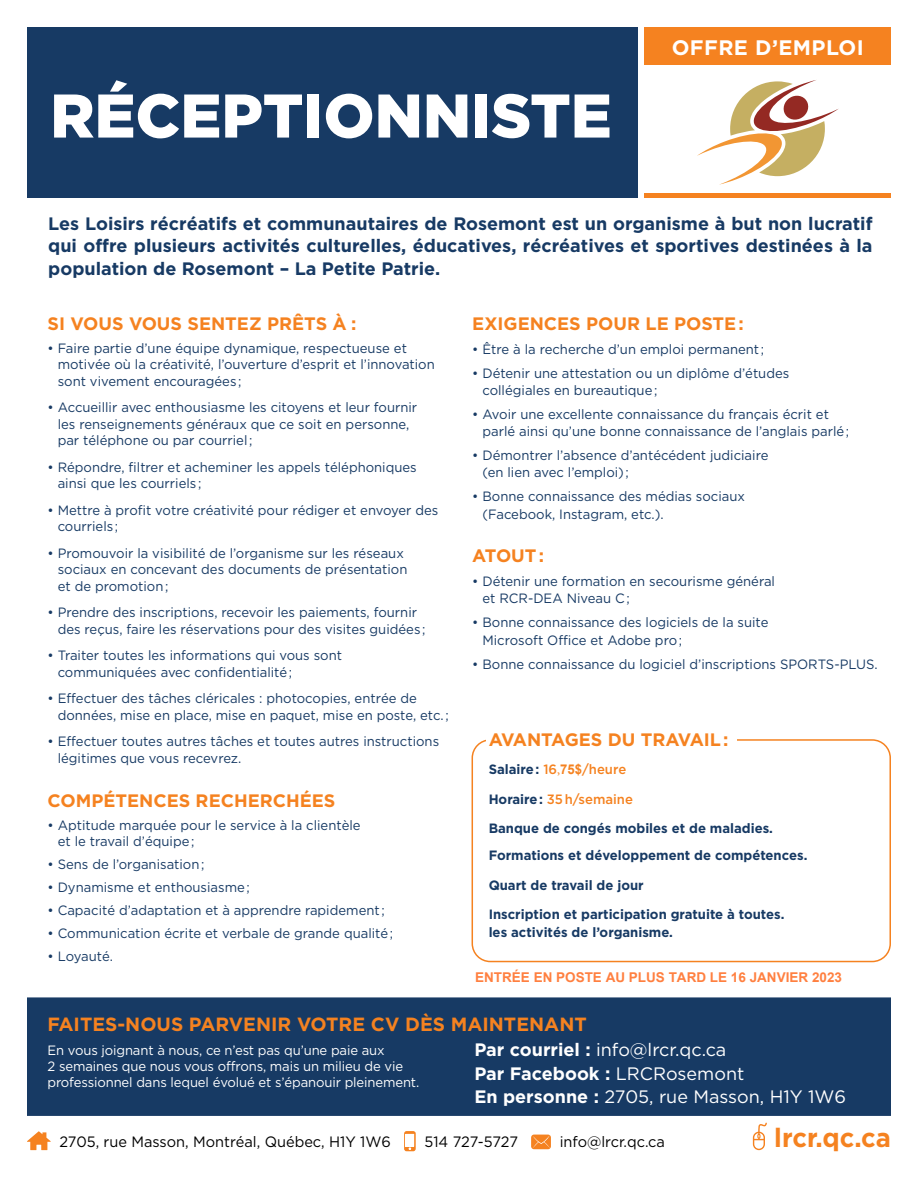
<style>
.page{position:relative;width:918px;height:1188px;background:#fff}
.page>*{position:absolute;margin:0;border:0;box-sizing:border-box;transform-origin:0 0}
.t1{font:900 61.5px "Gotham HTF";color:#fff}
.t2{font:700 26.4px "Gotham HTF";color:#f58220}
.t3{font:700 21px "Gotham HTF";letter-spacing:.02em;color:#fff}
.t4{font:700 19.05px "Gotham HTF";color:#f58220}
.t5{font:700 18px/22.5px "Gotham HTF";color:#173a64;text-align:justify}
.t6{font:700 18px "Gotham HTF";color:#f58220}
.t7{font:18px/23.9px "Gotham HTF";color:#fff}
.t8{font:15px "Gotham HTF";color:#000}
.t9{font:13.5px/16.5px "Gotham HTF";color:#173a64}
.t10{font:700 13.5px/28.8px "Gotham HTF";color:#173a64}
.t11{font:13.5px/16.2px "Gotham HTF";letter-spacing:-.01em;color:#fff}
.t12{font:700 13.5px "Arial";color:#ff8040}
.s1{font-weight:500;color:#f58220}
.s2{font-family:"Minion Pro";font-weight:400;color:#f58220}
.s3{font-family:"Arial";color:#f58220}
.s4{font-weight:700}
</style>
<div class="page">
<div style="left:27px;top:27px;width:610px;height:171px;background:#173a64"></div>
<div style="left:645px;top:27px;width:246px;height:38px;background:#f58220"></div>
<div style="left:645px;top:193px;width:246px;height:5px;background:#f58220"></div>
<svg style="left:27px;top:1131px;width:24px;height:19px"></svg>
<svg style="left:404px;top:1131px;width:12px;height:20px"></svg>
<div style="left:531px;top:1135px;width:20px;height:14px;background:#f58220;border-radius:3px"></div>
<svg style="left:533px;top:1135px;width:17px;height:13px"></svg>
<div style="left:27px;top:997px;width:864px;height:119px;background:#173a64"></div>
<svg style="left:753px;top:1123px;width:14px;height:27px"></svg>
<div style="left:472px;top:739px;width:419px;height:223px;border:2px solid #f58220;border-radius:18px"></div>
<div style="left:486px;top:731px;width:251px;height:16px;background:#fff"></div>
<svg style="left:697px;top:80px;width:142px;height:105px"></svg>
<h1 class="t1" style="left:50px;top:80px;width:563px">RÉCEPTIONNISTE</h1>
<h3 class="t3" style="left:672px;top:35px;width:194px">OFFRE D’EMPLOI</h3>
<h3 class="t5" style="left:48px;top:212px;width:826px">Les Loisirs récréatifs et communautaires de Rosemont est un organisme à but non lucratif qui offre plusieurs activités culturelles, éducatives, récréatives et sportives destinées à la population de Rosemont – La Petite Patrie.</h3>
<h3 class="t6" style="left:48px;top:313px;width:311px">SI VOUS VOUS SENTEZ PRÊTS À :</h3>
<p class="t9" style="left:58px;top:340px;width:379px;text-indent:-10px">• Faire partie d’une équipe dynamique, respectueuse et motivée où la créativité, l’ouverture d’esprit et l’innovation sont vivement encouragées ;</p>
<p class="t9" style="left:58px;top:399px;width:361px;text-indent:-10px">• Accueillir avec enthousiasme les citoyens et leur fournir les renseignements généraux que ce soit en personne, par téléphone ou par courriel;</p>
<p class="t9" style="left:58px;top:459px;width:361px;text-indent:-10px">• Répondre, filtrer et acheminer les appels téléphoniques ainsi que les courriels ;</p>
<p class="t9" style="left:58px;top:502px;width:382px;text-indent:-10px">• Mettre à profit votre créativité pour rédiger et envoyer des courriels ;</p>
<p class="t9" style="left:58px;top:545px;width:351px;text-indent:-10px">• Promouvoir la visibilité de l’organisme sur les réseaux sociaux en concevant des documents de présentation et de promotion;</p>
<p class="t9" style="left:58px;top:604px;width:369px;text-indent:-10px">• Prendre des inscriptions, recevoir les paiements, fournir des reçus, faire les réservations pour des visites guidées;</p>
<p class="t9" style="left:58px;top:647px;width:286px;text-indent:-10px">• Traiter toutes les informations qui vous sont communiquées avec confidentialité;</p>
<p class="t9" style="left:58px;top:690px;width:392px;text-indent:-10px">• Effectuer des tâches cléricales : photocopies, entrée de données, mise en place, mise en paquet, mise en poste, etc.;</p>
<p class="t9" style="left:58px;top:733px;width:383px;line-height:17.2px;text-indent:-10px">• Effectuer toutes autres tâches et toutes autres instructions légitimes que vous recevrez.</p>
<h3 class="t6" style="left:48px;top:790px;width:289px">COMPÉTENCES RECHERCHÉES</h3>
<p class="t9" style="left:58px;top:817px;width:304px;text-indent:-10px">• Aptitude marquée pour le service à la clientèle et le travail d’équipe;</p>
<p class="t9" style="left:48px;top:856px;width:158px">• Sens de l’organisation;</p>
<p class="t9" style="left:48px;top:879px;width:204px">• Dynamisme et enthousiasme;</p>
<p class="t9" style="left:48px;top:902px;width:339px">• Capacité d’adaptation et à apprendre rapidement ;</p>
<p class="t9" style="left:48px;top:925px;width:347px">• Communication écrite et verbale de grande qualité;</p>
<p class="t9" style="left:48px;top:948px;width:67px">• Loyauté.</p>
<h3 class="t6" style="left:472px;top:313px;width:273px">EXIGENCES POUR LE POSTE:</h3>
<p class="t9" style="left:472px;top:340px;width:293px">• Être à la recherche d’un emploi permanent ;</p>
<p class="t9" style="left:482px;top:364px;width:308px;line-height:17.2px;text-indent:-10px">• Détenir une attestation ou un diplôme d’études collégiales en bureautique;</p>
<p class="t9" style="left:482px;top:405px;width:368px;line-height:17.2px;text-indent:-10px">• Avoir une excellente connaissance du français écrit et parlé ainsi qu’une bonne connaissance de l’anglais parlé;</p>
<p class="t9" style="left:482px;top:447px;width:287px;line-height:17.2px;text-indent:-10px">• Démontrer l’absence d’antécédent judiciaire (en lien avec l’emploi) ;</p>
<p class="t9" style="left:482px;top:488px;width:264px;line-height:17.2px;text-indent:-10px">• Bonne connaissance des médias sociaux (Facebook, Instagram, etc.).</p>
<h3 class="t6" style="left:472px;top:545px;width:73px">ATOUT:</h3>
<p class="t9" style="left:482px;top:573px;width:294px;line-height:17.2px;text-indent:-10px">• Détenir une formation en secourisme général et RCR-DEA Niveau C;</p>
<p class="t9" style="left:482px;top:614px;width:287px;line-height:17.2px;text-indent:-10px">• Bonne connaissance des logiciels de la suite<br>Microsoft Office et Adobe pro;</p>
<p class="t9" style="left:472px;top:655px;width:407px">• Bonne connaissance du logiciel d’inscriptions SPORTS-PLUS.</p>
<h3 class="t6" style="left:489px;top:729px;width:241px">AVANTAGES DU TRAVAIL:</h3>
<p class="t10" style="left:489px;top:754px;width:139px">Salaire : <span class="s1">16</span><span class="s2">,</span><span class="s3">75$</span><span class="s1">/heure</span></p>
<p class="t10" style="left:489px;top:784px;width:286px">Horaire : <span class="s1">35 h/semaine<br></span>Banque de congés mobiles et de maladies.</p>
<p class="t10" style="left:489px;top:841px;width:320px">Formations et développement de compétences.</p>
<p class="t10" style="left:489px;top:871px;width:297px">Quart de travail de jour<br>Inscription et participation gratuite à toutes.</p>
<p class="t10" style="left:489px;top:918px;width:186px">les activités de l’organisme.</p>
<p class="t12" style="left:475px;top:968px;width:368px">ENTRÉE EN POSTE AU PLUS TARD LE 16 JANVIER 2023</p>
<h3 class="t4" style="left:48px;top:1014px;width:541px">FAITES-NOUS PARVENIR VOTRE CV DÈS MAINTENANT</h3>
<p class="t11" style="left:48px;top:1042px;width:373px">En vous joignant à nous, ce n’est pas qu’une paie aux<br>2 semaines que nous vous offrons, mais un milieu de vie professionnel dans lequel évolué et s’épanouir pleinement.</p>
<h3 class="t7" style="left:474px;top:1037px;width:373px"><span class="s4">Par courriel :</span> info@lrcr.qc.ca<br><span class="s4">Par Facebook :</span> LRCRosemont<br><span class="s4">En personne :</span> 2705, rue Masson, H1Y 1W6</h3>
<p class="t8" style="left:59px;top:1134px;width:333px">2705, rue Masson, Montréal, Québec, H1Y 1W6</p>
<p class="t8" style="left:424px;top:1134px;width:95px">514 727-5727</p>
<p class="t8" style="left:560px;top:1134px;width:107px">info@lrcr.qc.ca</p>
<h2 class="t2" style="left:774px;top:1123px;width:118px">lrcr.qc.ca</h2>
</div>
